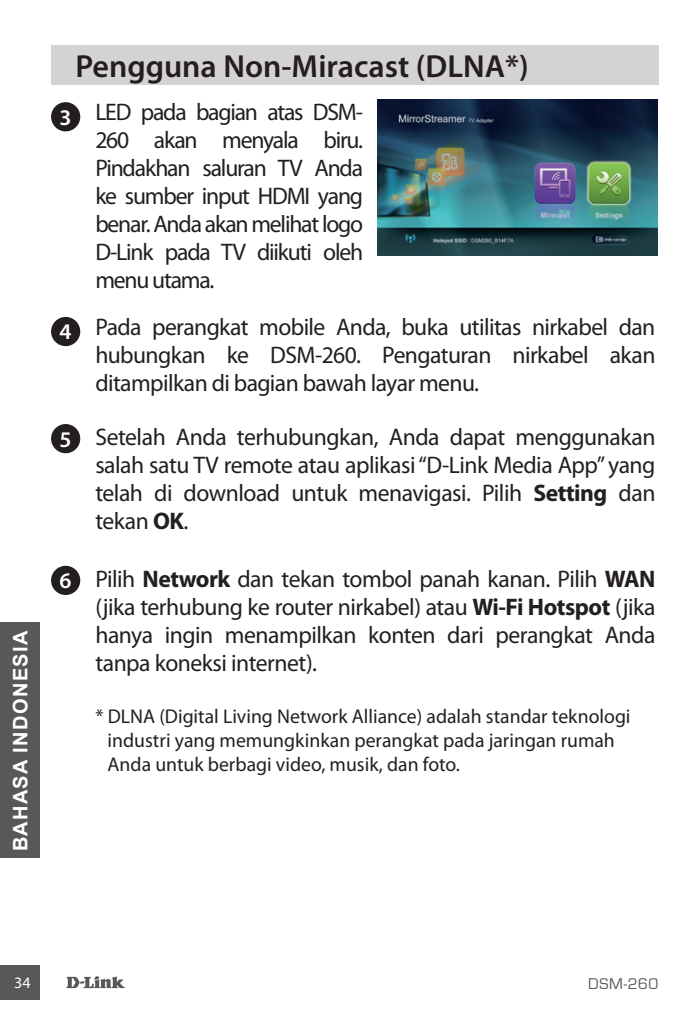
<style>
.page{position:relative;width:681px;height:1021px;background:#fff}
.page>*{position:absolute;margin:0;border:0;box-sizing:border-box;transform-origin:0 0}
.t1{font:600 32px "Myriad Pro";color:#231f20}
.t2{font:24px/28px "Myriad Pro";letter-spacing:-.025em;color:#231f20;text-align:justify}
.t3{font:20px/24px "Myriad Pro";color:#231f20}
.t4{font:700 20px "Arial";letter-spacing:.065em;color:#fff}
.t5{font:16px "Eurostile";color:#57585a}
.t6{font:16px "Myriad Pro";color:#fff}
.s1{font-weight:600;font-size:22.4px;color:#fff}
.s2{font-weight:700}
</style>
<div class="page">
<svg style="left:66px;top:976px;width:59px;height:12px"></svg>
<div style="left:0;top:965px;width:40px;height:34px;background:#57585a"></div>
<div style="left:0;top:622px;width:40px;height:236px;background:#57585a"></div>
<div style="left:52px;top:103px;width:27px;height:28px;background:#231f20;border-radius:50%"></div>
<div style="left:51px;top:102px;width:29px;height:29px;border:1px solid #231f20;border-radius:50%"></div>
<img style="left:377px;top:99px;width:280px;height:156px">
<div style="left:52px;top:317px;width:27px;height:28px;background:#231f20;border-radius:50%"></div>
<div style="left:51px;top:317px;width:29px;height:29px;border:1px solid #231f20;border-radius:50%"></div>
<div style="left:52px;top:425px;width:27px;height:27px;background:#231f20;border-radius:50%"></div>
<div style="left:51px;top:424px;width:29px;height:29px;border:1px solid #231f20;border-radius:50%"></div>
<div style="left:51px;top:45px;width:607px;height:40px;background:#d4d2d2"></div>
<div style="left:52px;top:566px;width:27px;height:28px;background:#231f20;border-radius:50%"></div>
<div style="left:51px;top:566px;width:29px;height:29px;border:1px solid #231f20;border-radius:50%"></div>
<h1 class="t1" style="left:75px;top:46px;width:455px">Pengguna Non-Miracast (DLNA*)</h1>
<p class="t4" style="left:7px;top:851px;width:222px;rotate:-90deg">BAHASA INDONESIA</p>
<p class="t2" style="left:95px;top:98px;width:269px;text-indent:-36px"><sub>3</sub> LED pada bagian atas DSM-260 akan menyala biru.<br>Pindakhan saluran TV Anda ke sumber input HDMI yang benar. Anda akan melihat logo D-Link pada TV diikuti oleh menu utama.</p>
<p class="t2" style="left:95px;top:313px;width:561px;text-indent:-36px"><sub>4</sub> Pada perangkat mobile Anda, buka utilitas nirkabel dan hubungkan ke DSM-260. Pengaturan nirkabel akan ditampilkan di bagian bawah layar menu.</p>
<p class="t2" style="left:95px;top:422px;width:561px;text-indent:-36px"><span class="s1">5</span> Setelah Anda terhubungkan, Anda dapat menggunakan salah satu TV remote atau aplikasi “D-Link Media App” yang telah di download untuk menavigasi. Pilih <span class="s2">Setting</span> dan tekan <span class="s2">OK</span>.</p>
<p class="t2" style="left:95px;top:564px;width:561px;text-indent:-36px"><span class="s1">6</span> Pilih <span class="s2">Network</span> dan tekan tombol panah kanan. Pilih <span class="s2">WAN </span>(jika terhubung ke router nirkabel) atau <span class="s2">Wi-Fi Hotspot</span> (jika hanya ingin menampilkan konten dari perangkat Anda tanpa koneksi internet).</p>
<p class="t3" style="left:108px;top:703px;width:524px;text-indent:-12px">* DLNA (Digital Living Network Alliance) adalah standar teknologi industri yang memungkinkan perangkat pada jaringan rumah<br>Anda untuk berbagi video, musik, dan foto.</p>
<p class="t6" style="left:14px;top:972px;width:18px">34</p>
<p class="t5" style="left:588px;top:974px;width:72px">DSM-260</p>
</div>
